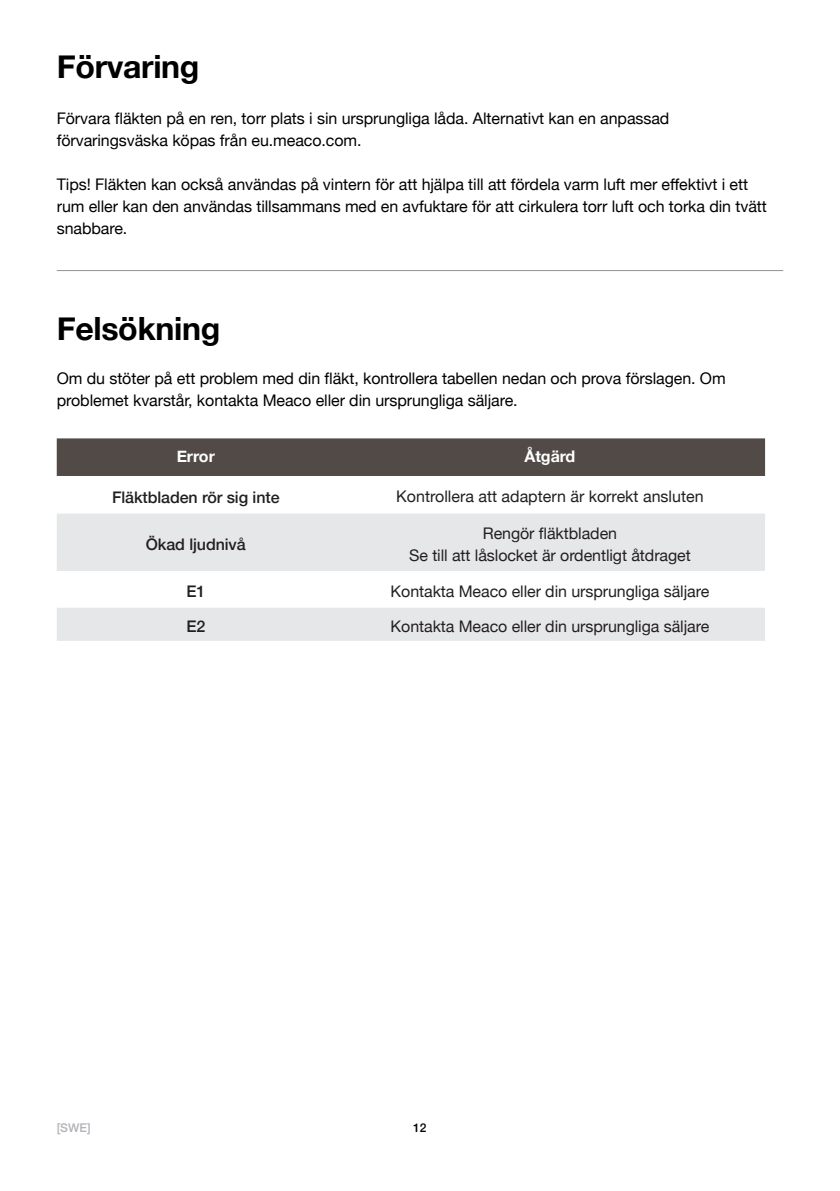
<style>
.page{position:relative;width:840px;height:1191px;background:#fff}
.page>*{position:absolute;margin:0;border:0;box-sizing:border-box;transform-origin:0 0}
.t1{font:700 32px "Helvetica Neue";letter-spacing:-.01em;color:#000}
.t2{font:16px/22px "Helvetica Neue";letter-spacing:-.005em;color:#000}
.t3{font:16px "Helvetica Neue";letter-spacing:-.005em;color:#231f20}
.t4{font:500 16px "Helvetica Neue";letter-spacing:-.005em;color:#231f20}
.t5{font:700 16px "Helvetica Neue";letter-spacing:-.005em;color:#fff}
.t6{font:500 12px "Helvetica Neue";color:#b2b3b7}
.t7{font:500 12px "Helvetica Neue";color:#000}
</style>
<div class="page">
<hr style="left:57px;top:270px;width:725px;height:1px;background:#999190">
<div style="left:57px;top:438px;width:707px;height:38px;background:#524a47"></div>
<svg style="left:57px;top:513px;width:707px;height:128px;fill:#e6e7e9"></svg>
<p class="t1" style="left:57px;top:41px;width:144px">Förvaring</p>
<p class="t2" style="left:57px;top:108px;width:614px">Förvara fläkten på en ren, torr plats i sin ursprungliga låda. Alternativt kan en anpassad förvaringsväska köpas från eu.meaco.com.</p>
<p class="t2" style="left:57px;top:174px;width:711px">Tips! Fläkten kan också användas på vintern för att hjälpa till att fördela varm luft mer effektivt i ett rum eller kan den användas tillsammans med en avfuktare för att cirkulera torr luft och torka din tvätt snabbare.</p>
<p class="t1" style="left:57px;top:303px;width:165px">Felsökning</p>
<p class="t2" style="left:57px;top:368px;width:670px">Om du stöter på ett problem med din fläkt, kontrollera tabellen nedan och prova förslagen. Om problemet kvarstår, kontakta Meaco eller din ursprungliga säljare.</p>
<p class="t5" style="left:176px;top:444px;width:40px">Error</p>
<p class="t5" style="left:524px;top:444px;width:52px">Åtgärd</p>
<p class="t4" style="left:112px;top:484px;width:169px">Fläktbladen rör sig inte</p>
<p class="t3" style="left:396px;top:485px;width:309px">Kontrollera att adaptern är korrekt ansluten</p>
<p class="t4" style="left:146px;top:531px;width:101px">Ökad ljudnivå</p>
<p class="t3" style="left:482px;top:521px;width:136px">Rengör fläktbladen</p>
<p class="t3" style="left:409px;top:543px;width:283px">Se till att låslocket är ordentligt åtdraget</p>
<p class="t4" style="left:186px;top:578px;width:20px">E1</p>
<p class="t3" style="left:390px;top:580px;width:320px">Kontakta Meaco eller din ursprungliga säljare</p>
<p class="t4" style="left:186px;top:613px;width:20px">E2</p>
<p class="t3" style="left:390px;top:614px;width:320px">Kontakta Meaco eller din ursprungliga säljare</p>
<p class="t6" style="left:57px;top:1117px;width:35px">[SWE]</p>
<p class="t7" style="left:413px;top:1117px;width:15px">12</p>
</div>
